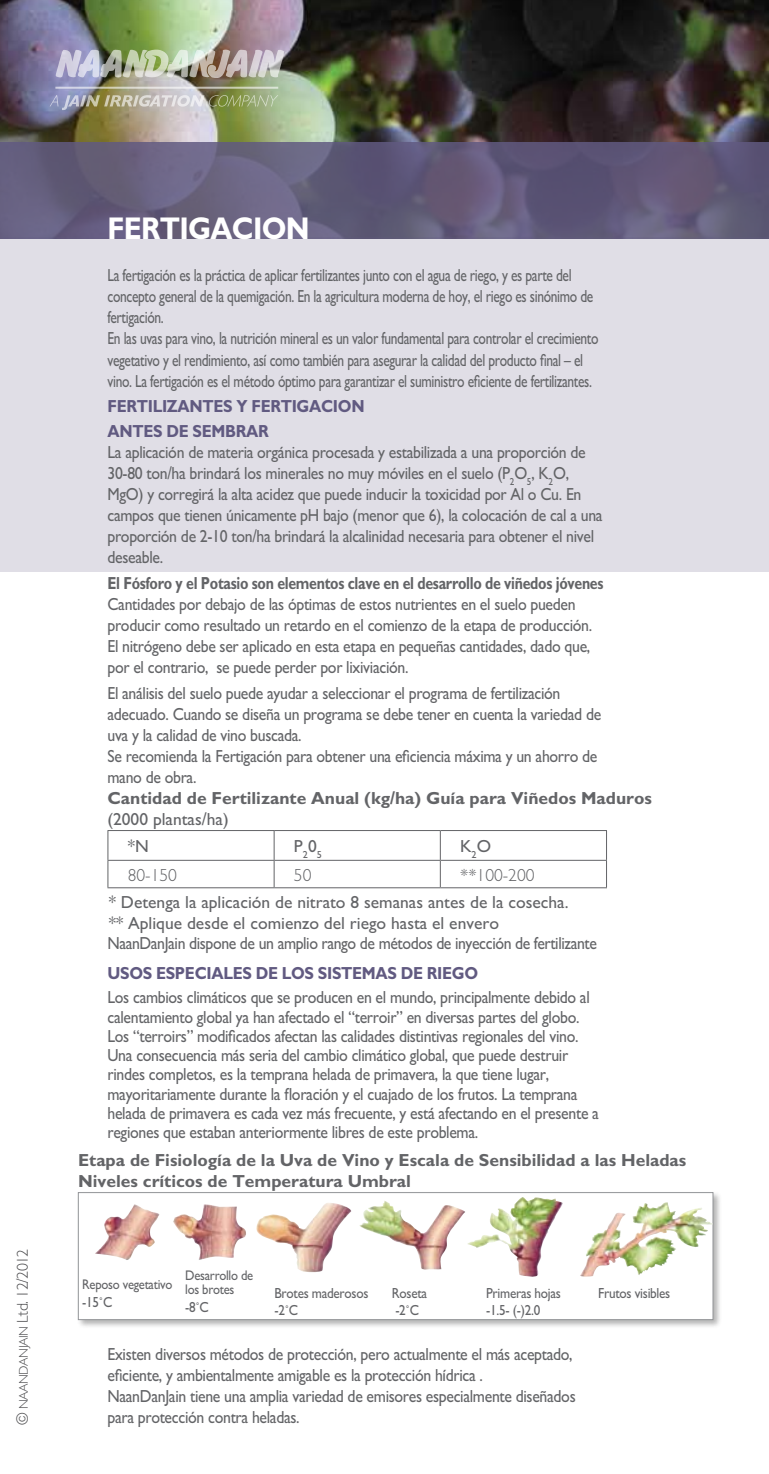
<style>
.page{position:relative;width:769px;height:1474px;background:#fff}
.page>*{position:absolute;margin:0;border:0;box-sizing:border-box;transform-origin:0 0}
.t1{font:700 31.5px "M Gill Sans";letter-spacing:-.025em;color:#fff;scale:.9 1}
.t2{font:17.5px/21px "M Gill Sans";letter-spacing:-.02em;color:#636467;scale:.9 1}
.t3{font:17.5px/21px "M Gill Sans";letter-spacing:-.02em;color:#636467;scale:.77 1}
.t4{font:17.5px/21px "M Gill Sans";color:#636467}
.t5{font:700 17.5px/21px "M Gill Sans";color:#636467}
.t6{font:700 17.5px/25.2px "M Gill Sans";letter-spacing:-.02em;color:#615a81;scale:.9 1}
.t7{font:700 17.5px "M Gill Sans";letter-spacing:-.02em;color:#636467;scale:.81 1}
.t8{font:300 17.5px "M Gill Sans";color:#636467}
.t9{font:17.5px "M Gill Sans";letter-spacing:-.02em;color:#636467}
.t10{font:300 15.75px "M Gill Sans";letter-spacing:-.03em;color:#4d4d4f}
.t11{font:14.7px/17.5px "M Gill Sans";letter-spacing:-.02em;color:#636467;scale:.9 1}
.t12{font:14px/14px "M Gill Sans";letter-spacing:-.02em;color:#636467;scale:.9 1}
.t13{font:10.15px "M Gill Sans";color:#636467}
.s1{font-size:12.6px}
</style>
<div class="page">
<img style="left:0;top:0;width:769px;height:142px">
<div style="left:0;top:237px;width:769px;height:334px;background:#e0dee6"></div>
<svg style="left:0;top:142px;width:768px;height:96px;background:#635c7a"></svg>
<svg style="left:50px;top:95px;width:228px;height:15px;background:#abae97"></svg>
<img style="left:56px;top:49px;width:228px;height:29px">
<hr style="left:55px;top:87px;width:223px;height:2px;background:#fff">
<hr style="left:768px;top:237px;width:1px;height:334px;background:#615a81">
<hr style="left:768px;top:142px;width:1px;height:96px;background:#615a81">
<div style="left:76px;top:1190px;width:653px;height:145px;background:#000;opacity:.3"></div>
<div style="left:78px;top:1192px;width:635px;height:127px;background:#fff;border:1px solid #939598"></div>
<img style="left:173px;top:1201px;width:292px;height:71px">
<img style="left:468px;top:1197px;width:198px;height:80px">
<hr style="left:440px;top:830px;width:167px;height:1px;background:#636467">
<hr style="left:274px;top:830px;width:166px;height:1px;background:#636467">
<hr style="left:107px;top:830px;width:167px;height:1px;background:#636467">
<hr style="left:440px;top:859px;width:167px;height:1px;background:#636467">
<svg style="left:606px;top:831px;width:1px;height:56px"></svg>
<hr style="left:274px;top:859px;width:166px;height:1px;background:#636467">
<svg style="left:440px;top:831px;width:1px;height:56px"></svg>
<hr style="left:107px;top:859px;width:167px;height:1px;background:#636467">
<svg style="left:274px;top:831px;width:1px;height:56px"></svg>
<svg style="left:107px;top:831px;width:1px;height:56px"></svg>
<hr style="left:440px;top:887px;width:167px;height:1px;background:#636467">
<hr style="left:274px;top:887px;width:166px;height:1px;background:#636467">
<hr style="left:107px;top:887px;width:167px;height:1px;background:#636467">
<p class="t10" style="left:14px;top:1425px;width:178px;rotate:-90deg">© <span class="s1">NAANDANJAIN</span> Ltd. 12/2012</p>
<h1 class="t1" style="left:107px;top:211px;width:226px">FERTIGACION</h1>
<p class="t3" style="left:107px;top:265px;width:639px">La fertigación es la práctica de aplicar fertilizantes junto con el agua de riego, y es parte del concepto general de la quemigación. En la agricultura moderna de hoy, el riego es sinónimo de fertigación.<br>En las uvas para vino, la nutrición mineral es un valor fundamental para controlar el crecimiento vegetativo y el rendimiento, así como también para asegurar la calidad del producto final – el vino. La fertigación es el método óptimo para garantizar el suministro eficiente de fertilizantes.</p>
<p class="t6" style="left:107px;top:393px;width:287px">FERTILIZANTES Y FERTIGACION<br>ANTES DE SEMBRAR</p>
<p class="t2" style="left:107px;top:442px;width:552px">La aplicación de materia orgánica procesada y estabilizada a una proporción de 30-80 ton/ha brindará los minerales no muy móviles en el suelo (P<sub>2</sub>O<sub>5</sub>, K<sub>2</sub>O, MgO) y corregirá la alta acidez que puede inducir la toxicidad por Al o Cu. En campos que tienen únicamente pH bajo (menor que 6), la colocación de cal a una proporción de 2-10 ton/ha brindará la alcalinidad necesaria para obtener el nivel deseable.</p>
<p class="t7" style="left:107px;top:573px;width:614px">El Fósforo y el Potasio son elementos clave en el desarrollo de viñedos jóvenes</p>
<p class="t2" style="left:107px;top:594px;width:540px">Cantidades por debajo de las óptimas de estos nutrientes en el suelo pueden producir como resultado un retardo en el comienzo de la etapa de producción.<br>El nitrógeno debe ser aplicado en esta etapa en pequeñas cantidades, dado que, por el contrario, se puede perder por lixiviación.</p>
<p class="t2" style="left:107px;top:682px;width:550px">El análisis del suelo puede ayudar a seleccionar el programa de fertilización adecuado. Cuando se diseña un programa se debe tener en cuenta la variedad de uva y la calidad de vino buscada.<br>Se recomienda la Fertigación para obtener una eficiencia máxima y un ahorro de mano de obra.</p>
<p class="t5" style="left:107px;top:788px;width:546px">Cantidad de Fertilizante Anual (kg/ha) Guía para Viñedos Maduros</p>
<p class="t4" style="left:107px;top:809px;width:123px">(2000 plantas/ha)</p>
<p class="t9" style="left:128px;top:836px;width:22px">*N</p>
<p class="t9" style="left:294px;top:836px;width:29px">P<sub>2</sub>0<sub>5</sub></p>
<p class="t13" style="left:472px;top:849px;width:21px">2<sup>O</sup></p>
<p class="t8" style="left:128px;top:865px;width:51px">80-150</p>
<p class="t8" style="left:294px;top:865px;width:19px">50</p>
<p class="t8" style="left:460px;top:865px;width:76px">**100-200</p>
<p class="t9" style="left:460px;top:836px;width:13px">K</p>
<p class="t4" style="left:107px;top:891px;width:491px">* Detenga la aplicación de nitrato 8 semanas antes de la cosecha.<br>** Aplique desde el comienzo del riego hasta el envero<br>NaanDanJain dispone de un amplio rango de métodos de inyección de fertilizante</p>
<p class="t6" style="left:107px;top:960px;width:413px">USOS ESPECIALES DE LOS SISTEMAS DE RIEGO</p>
<p class="t2" style="left:107px;top:988px;width:548px;line-height:19.2px">Los cambios climáticos que se producen en el mundo, principalmente debido al calentamiento global ya han afectado el “terroir” en diversas partes del globo.<br>Los “terroirs” modificados afectan las calidades distintivas regionales del vino.<br>Una consecuencia más seria del cambio climático global, que puede destruir rindes completos, es la temprana helada de primavera, la que tiene lugar, mayoritariamente durante la floración y el cuajado de los frutos. La temprana helada de primavera es cada vez más frecuente, y está afectando en el presente a regiones que estaban anteriormente libres de este problema.</p>
<p class="t5" style="left:78px;top:1149px;width:610px">Etapa de Fisiología de la Uva de Vino y Escala de Sensibilidad a las Heladas<br>Niveles críticos de Temperatura Umbral</p>
<p class="t12" style="left:185px;top:1268px;width:77px">Desarrollo de los brotes</p>
<p class="t11" style="left:185px;top:1297px;width:28px">-8˚C</p>
<p class="t12" style="left:82px;top:1277px;width:102px">Reposo vegetativo</p>
<p class="t11" style="left:82px;top:1292px;width:35px">-15˚C</p>
<p class="t11" style="left:274px;top:1283px;width:106px">Brotes maderosos -2˚C</p>
<p class="t11" style="left:392px;top:1283px;width:41px">Roseta</p>
<p class="t11" style="left:598px;top:1283px;width:82px">Frutos visibles</p>
<p class="t11" style="left:486px;top:1283px;width:85px">Primeras hojas -1.5- (-)2.0</p>
<p class="t11" style="left:395px;top:1301px;width:28px">-2˚C</p>
<p class="t2" style="left:107px;top:1343px;width:522px">Existen diversos métodos de protección, pero actualmente el más aceptado, eficiente, y ambientalmente amigable es la protección hídrica .<br>NaanDanJain tiene una amplia variedad de emisores especialmente diseñados para protección contra heladas.</p>
</div>
